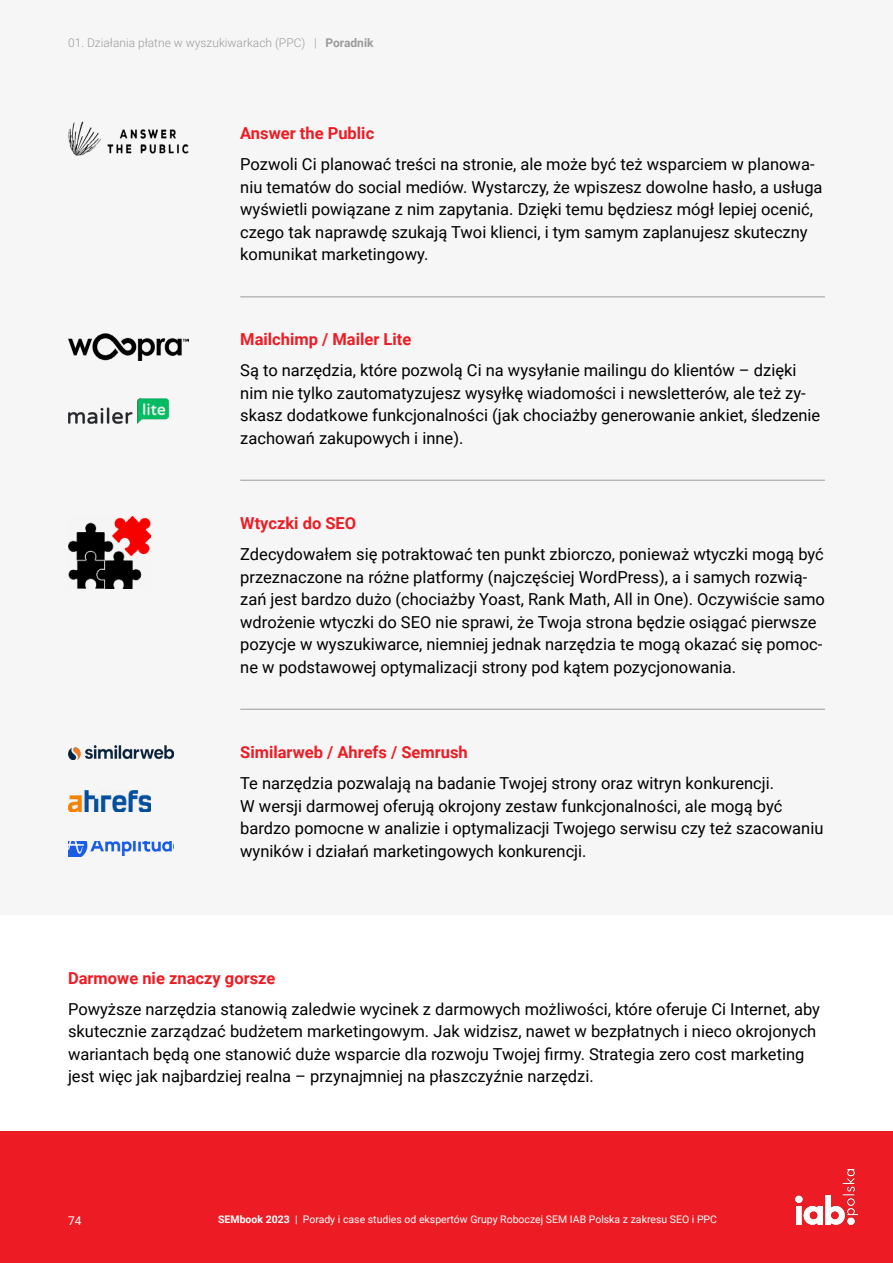
<style>
.page{position:relative;width:893px;height:1263px;background:#fff}
.page>*{position:absolute;margin:0;border:0;box-sizing:border-box;transform-origin:0 0}
.t1{font:16.5px/22.5px "Roboto";color:#000}
.t2{font:700 16.5px "Roboto";color:#ed1c24}
.t3{font:300 12px "Roboto";color:#9b9b9a}
.t4{font:12px "Roboto";color:#fff}
.t5{font:10.5px "Roboto";color:#fff}
.s1{font-weight:700}
</style>
<div class="page">
<div style="left:0;top:0;width:893px;height:914px;background:#f6f6f6"></div>
<hr style="left:240px;top:296px;width:585px;height:1px;background:#9b9b9a">
<hr style="left:240px;top:480px;width:585px;height:1px;background:#9b9b9a">
<hr style="left:240px;top:709px;width:585px;height:1px;background:#9b9b9a">
<img style="left:68px;top:121px;width:120px;height:34px">
<img style="left:68px;top:333px;width:120px;height:27px">
<img style="left:68px;top:398px;width:101px;height:26px">
<img style="left:68px;top:517px;width:83px;height:72px">
<img style="left:68px;top:841px;width:106px;height:16px">
<img style="left:68px;top:790px;width:83px;height:21px">
<img style="left:68px;top:746px;width:106px;height:14px">
<div style="left:0;top:1131px;width:893px;height:132px;background:#ed1c24"></div>
<img style="left:795px;top:1170px;width:62px;height:54px">
<p class="t3" style="left:68px;top:34px;width:307px">01. Działania płatne w wyszukiwarkach (PPC) | <span class="s1">Poradnik</span></p>
<p class="t2" style="left:240px;top:122px;width:135px">Answer the Public</p>
<p class="t1" style="left:240px;top:153px;width:584px">Pozwoli Ci planować treści na stronie, ale może być też wsparciem w planowa&shy;niu tematów do social mediów. Wystarczy, że wpiszesz dowolne hasło, a usługa wyświetli powiązane z nim zapytania. Dzięki temu będziesz mógł lepiej ocenić, czego tak naprawdę szukają Twoi klienci, i tym samym zaplanujesz skuteczny komunikat marketingowy.</p>
<p class="t2" style="left:240px;top:328px;width:173px">Mailchimp / Mailer Lite</p>
<p class="t1" style="left:240px;top:358px;width:582px">Są to narzędzia, które pozwolą Ci na wysyłanie mailingu do klientów – dzięki nim nie tylko zautomatyzujesz wysyłkę wiadomości i newsletterów, ale też zy&shy;skasz dodatkowe funkcjonalności (jak chociażby generowanie ankiet, śledzenie zachowań zakupowych i inne).</p>
<p class="t2" style="left:240px;top:512px;width:118px">Wtyczki do SEO</p>
<p class="t1" style="left:240px;top:542px;width:586px">Zdecydowałem się potraktować ten punkt zbiorczo, ponieważ wtyczki mogą być przeznaczone na różne platformy (najczęściej WordPress), a i samych rozwią&shy;zań jest bardzo dużo (chociażby Yoast, Rank Math, All in One). Oczywiście samo wdrożenie wtyczki do SEO nie sprawi, że Twoja strona będzie osiągać pierwsze pozycje w wyszukiwarce, niemniej jednak narzędzia te mogą okazać się pomoc&shy;ne w podstawowej optymalizacji strony pod kątem pozycjonowania.</p>
<p class="t2" style="left:240px;top:741px;width:229px">Similarweb / Ahrefs / Semrush</p>
<p class="t1" style="left:240px;top:771px;width:585px">Te narzędzia pozwalają na badanie Twojej strony oraz witryn konkurencji.<br>W wersji darmowej oferują okrojony zestaw funkcjonalności, ale mogą być bardzo pomocne w analizie i optymalizacji Twojego serwisu czy też szacowaniu wyników i działań marketingowych konkurencji.</p>
<p class="t2" style="left:68px;top:966px;width:209px">Darmowe nie znaczy gorsze</p>
<p class="t1" style="left:68px;top:997px;width:753px">Powyższe narzędzia stanowią zaledwie wycinek z darmowych możliwości, które oferuje Ci Internet, aby skutecznie zarządzać budżetem marketingowym. Jak widzisz, nawet w bezpłatnych i nieco okrojonych wariantach będą one stanowić duże wsparcie dla rozwoju Twojej firmy. Strategia zero cost marketing jest więc jak najbardziej realna – przynajmniej na płaszczyźnie narzędzi.</p>
<p class="t4" style="left:68px;top:1212px;width:15px">74</p>
<p class="t5" style="left:218px;top:1212px;width:500px"><span class="s1">SEMbook 2023</span> | Porady i case studies od ekspertów Grupy Roboczej SEM IAB Polska z zakresu SEO i PPC</p>
</div>
